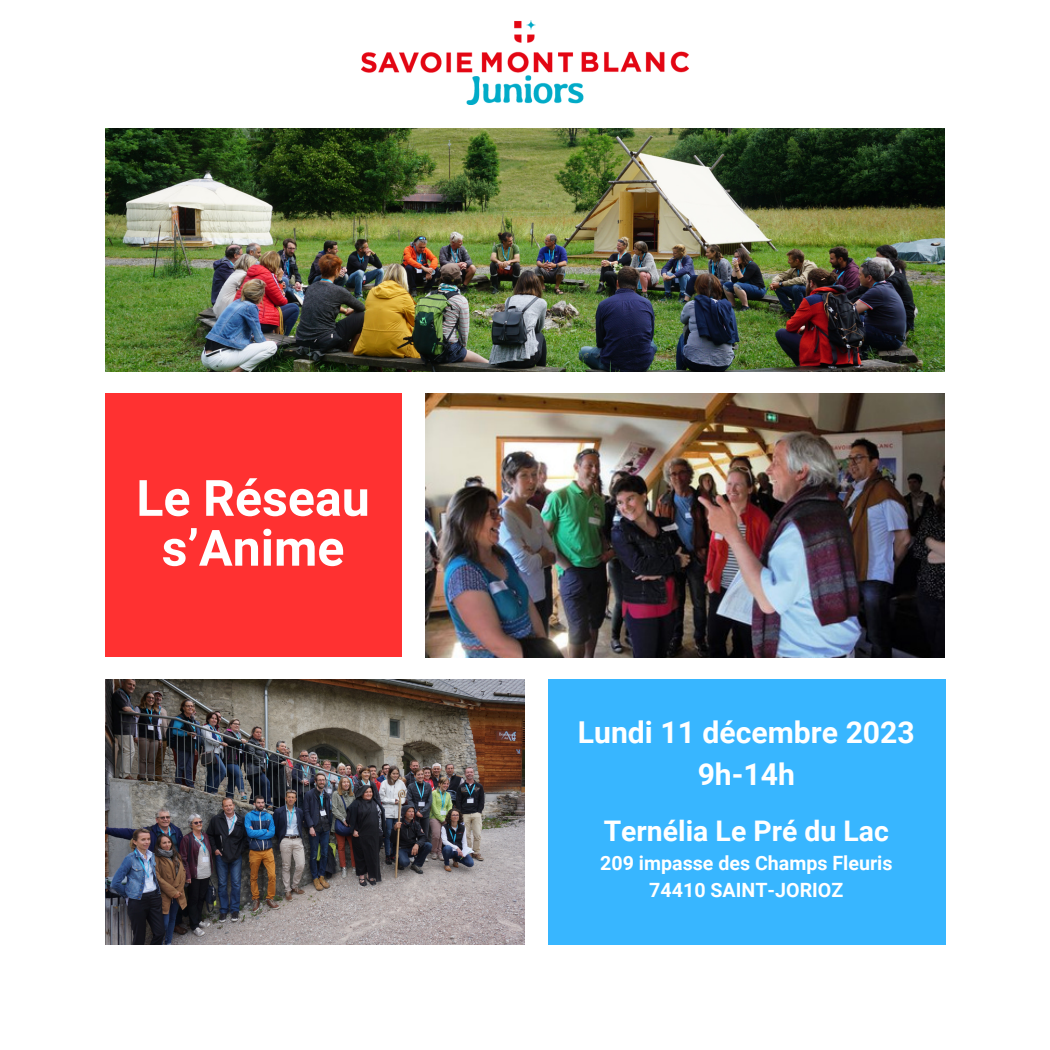
<style>
.page{position:relative;width:1050px;height:1050px;background:#fff}
.page>*{position:absolute;margin:0;border:0;box-sizing:border-box;transform-origin:0 0}
.t1{font:700 50.05px/49.9px "Roboto";color:#fff;text-align:center}
.t2{font:700 30.1px "Roboto";color:#fff}
.t3{font:700 28.35px "Roboto";color:#fff}
.t4{font:700 19.6px "Roboto";color:#fff}
</style>
<div class="page">
<img style="left:105px;top:129px;width:840px;height:242px">
<img style="left:425px;top:393px;width:520px;height:264px">
<div style="left:548px;top:679px;width:397px;height:265px;background:#38b6ff"></div>
<img style="left:105px;top:679px;width:420px;height:265px">
<div style="left:105px;top:393px;width:296px;height:264px;background:#ff3131"></div>
<img style="left:362px;top:21px;width:326px;height:84px">
<p class="t1" style="left:136px;top:474px;width:235px">Le Réseau s’Anime</p>
<p class="t2" style="left:578px;top:715px;width:338px">Lundi 11 décembre 2023</p>
<p class="t2" style="left:698px;top:757px;width:99px">9h-14h</p>
<p class="t3" style="left:604px;top:814px;width:287px">Ternélia Le Pré du Lac</p>
<p class="t4" style="left:600px;top:852px;width:294px">209 impasse des Champs Fleuris</p>
<p class="t4" style="left:649px;top:879px;width:196px">74410 SAINT-JORIOZ</p>
</div>
